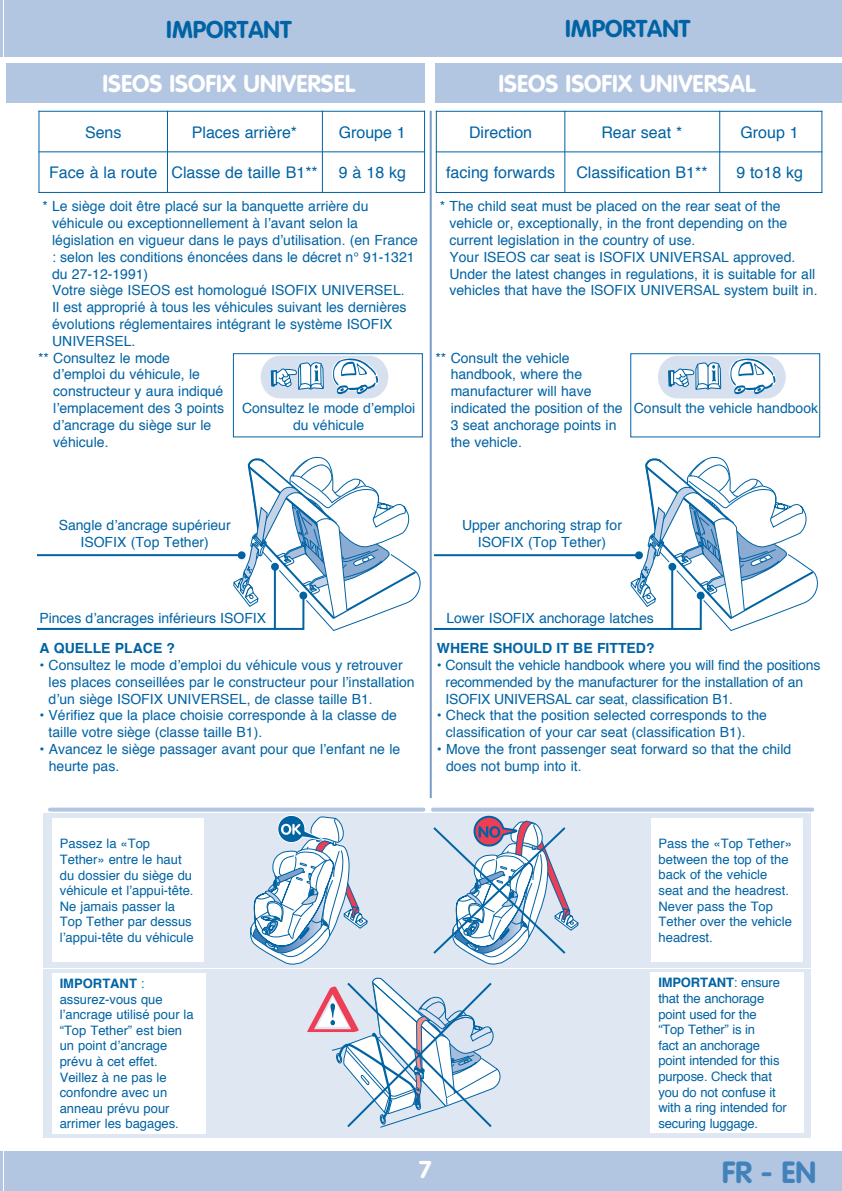
<style>
.page{position:relative;width:842px;height:1191px;background:#fff}
.page>*{position:absolute;margin:0;border:0;box-sizing:border-box;transform-origin:0 0}
.t1{font:700 30.2px "VAG Rounded";color:#4282ba}
.t2{font:700 24px "VAG Rounded";color:#fff}
.t3{font:700 24px "VAG Rounded";color:#0063a4}
.t4{font:16px "Helvetica";color:#0063a4}
.t5{font:14px/16.8px "Helvetica";color:#0063a4}
.t6{font:700 14px "Helvetica";color:#0063a4}
.t7{font:13px/15.6px "Helvetica";color:#0063a4}
.s1{font-weight:700}
</style>
<div class="page">
<hr style="left:0;top:0;width:3px;height:57px;background:#b2c5e1">
<hr style="left:0;top:1151px;width:3px;height:40px;background:#b2c5e1">
<div style="left:4px;top:0;width:838px;height:57px;background:#b2c5e1"></div>
<div style="left:4px;top:1151px;width:838px;height:40px;background:#b2c5e1"></div>
<div style="left:43px;top:813px;width:767px;height:154px;background:#dfe7f2"></div>
<div style="left:43px;top:969px;width:767px;height:168px;background:#dfe7f2"></div>
<svg style="left:50px;top:807px;width:373px;height:4px"></svg>
<svg style="left:433px;top:807px;width:379px;height:4px;background:#becee5"></svg>
<svg style="left:307px;top:977px;width:194px;height:151px"></svg>
<svg style="left:250px;top:815px;width:118px;height:150px"></svg>
<svg style="left:433px;top:815px;width:146px;height:150px"></svg>
<svg style="left:38px;top:457px;width:383px;height:174px"></svg>
<hr style="left:38px;top:111px;width:1px;height:82px;background:#0063a4">
<hr style="left:167px;top:111px;width:1px;height:82px;background:#0063a4">
<hr style="left:322px;top:111px;width:1px;height:82px;background:#0063a4">
<hr style="left:424px;top:111px;width:1px;height:82px;background:#0063a4">
<hr style="left:38px;top:111px;width:387px;height:1px;background:#0063a4">
<hr style="left:38px;top:151px;width:387px;height:1px;background:#0063a4">
<hr style="left:38px;top:192px;width:387px;height:1px;background:#0063a4">
<div style="left:6px;top:63px;width:418px;height:40px;background:#b2c5e1"></div>
<div style="left:436px;top:63px;width:406px;height:40px;background:#b2c5e1"></div>
<hr style="left:430px;top:111px;width:2px;height:687px;background:#779dca">
<div style="left:261px;top:356px;width:127px;height:42px;background:#d6e0ef;border-radius:20px"></div>
<svg style="left:270px;top:362px;width:54px;height:37px"></svg>
<svg style="left:332px;top:356px;width:47px;height:38px"></svg>
<div style="left:233px;top:353px;width:190px;height:84px;border:1px solid #0063a4"></div>
<svg style="left:435px;top:457px;width:383px;height:174px"></svg>
<hr style="left:436px;top:111px;width:1px;height:82px;background:#0063a4">
<hr style="left:564px;top:111px;width:1px;height:82px;background:#0063a4">
<hr style="left:719px;top:111px;width:1px;height:82px;background:#0063a4">
<hr style="left:821px;top:111px;width:1px;height:82px;background:#0063a4">
<hr style="left:436px;top:111px;width:386px;height:1px;background:#0063a4">
<hr style="left:436px;top:151px;width:386px;height:1px;background:#0063a4">
<hr style="left:436px;top:192px;width:386px;height:1px;background:#0063a4">
<div style="left:658px;top:356px;width:128px;height:42px;background:#d6e0ef;border-radius:20px"></div>
<svg style="left:668px;top:362px;width:54px;height:37px"></svg>
<svg style="left:729px;top:356px;width:47px;height:38px"></svg>
<div style="left:52px;top:818px;width:152px;height:144px;background:#fff"></div>
<div style="left:52px;top:973px;width:153px;height:160px;background:#fff"></div>
<div style="left:651px;top:818px;width:152px;height:143px;background:#fff"></div>
<div style="left:651px;top:972px;width:153px;height:160px;background:#fff"></div>
<h2 class="t3" style="left:166px;top:15px;width:127px">IMPORTANT</h2>
<h2 class="t3" style="left:565px;top:15px;width:127px">IMPORTANT</h2>
<h2 class="t2" style="left:102px;top:69px;width:254px">ISEOS ISOFIX UNIVERSEL</h2>
<h2 class="t2" style="left:498px;top:70px;width:258px">ISEOS ISOFIX UNIVERSAL</h2>
<p class="t4" style="left:85px;top:120px;width:38px">Sens</p>
<p class="t4" style="left:192px;top:120px;width:107px">Places arrière*</p>
<p class="t4" style="left:339px;top:120px;width:69px">Groupe 1</p>
<p class="t4" style="left:49px;top:160px;width:270px">Face à la route Classe de taille B1**</p>
<p class="t4" style="left:339px;top:160px;width:69px">9 à 18 kg</p>
<p class="t5" style="left:42px;top:198px;width:328px">* Le siège doit être placé sur la banquette arrière du</p>
<p class="t5" style="left:52px;top:215px;width:307px">véhicule ou exceptionnellement à l’avant selon la</p>
<p class="t5" style="left:52px;top:232px;width:367px">législation en vigueur dans le pays d’utilisation. (en France</p>
<p class="t5" style="left:52px;top:249px;width:364px">: selon les conditions énoncées dans le décret n° 91-1321</p>
<p class="t5" style="left:52px;top:266px;width:98px">du 27-12-1991)</p>
<p class="t5" style="left:52px;top:282px;width:354px">Votre siège ISEOS est homologué ISOFIX UNIVERSEL.</p>
<p class="t5" style="left:52px;top:299px;width:356px">Il est approprié à tous les véhicules suivant les dernières</p>
<p class="t5" style="left:52px;top:316px;width:342px">évolutions réglementaires intégrant le système ISOFIX</p>
<p class="t5" style="left:52px;top:333px;width:85px">UNIVERSEL.</p>
<p class="t5" style="left:38px;top:350px;width:133px">** Consultez le mode</p>
<p class="t5" style="left:53px;top:366px;width:148px">d’emploi du véhicule, le</p>
<p class="t5" style="left:53px;top:383px;width:172px">constructeur y aura indiqué</p>
<p class="t5" style="left:53px;top:400px;width:172px">l’emplacement des 3 points</p>
<p class="t5" style="left:53px;top:417px;width:159px">d’ancrage du siège sur le</p>
<p class="t5" style="left:53px;top:434px;width:57px">véhicule.</p>
<p class="t5" style="left:242px;top:400px;width:175px;text-align:center">Consultez le mode d’emploi du véhicule</p>
<p class="t4" style="left:469px;top:120px;width:65px">Direction</p>
<p class="t4" style="left:601px;top:120px;width:82px">Rear seat *</p>
<p class="t4" style="left:740px;top:120px;width:60px">Group 1</p>
<p class="t4" style="left:446px;top:160px;width:110px">facing forwards</p>
<p class="t4" style="left:576px;top:160px;width:133px">Classification B1**</p>
<p class="t4" style="left:736px;top:160px;width:68px">9 to18 kg</p>
<p class="t5" style="left:449px;top:198px;width:370px;text-indent:-10px">* The child seat must be placed on the rear seat of the vehicle or, exceptionally, in the front depending on the current legislation in the country of use.<br>Your ISEOS car seat is ISOFIX UNIVERSAL approved.<br>Under the latest changes in regulations, it is suitable for all vehicles that have the ISOFIX UNIVERSAL system built in.</p>
<p class="t5" style="left:451px;top:350px;width:174px;text-indent:-15px">** Consult the vehicle handbook, where the manufacturer will have indicated the position of the<br>3 seat anchorage points in the vehicle.</p>
<p class="t5" style="left:634px;top:400px;width:186px">Consult the vehicle handbook</p>
<p class="t5" style="left:59px;top:517px;width:173px;text-align:center">Sangle d’ancrage supérieur<br>ISOFIX (Top Tether)</p>
<p class="t5" style="left:462px;top:517px;width:161px;text-align:center">Upper anchoring strap for<br>ISOFIX (Top Tether)</p>
<p class="t5" style="left:39px;top:610px;width:228px">Pinces d’ancrages inférieurs ISOFIX</p>
<p class="t6" style="left:39px;top:637px;width:137px">A QUELLE PLACE ?</p>
<p class="t5" style="left:49px;top:657px;width:368px;text-indent:-9px">• Consultez le mode d’emploi du véhicule vous y retrouver les places conseillées par le constructeur pour l’installation d’un siège ISOFIX UNIVERSEL, de classe taille B1.</p>
<p class="t5" style="left:49px;top:707px;width:350px;text-indent:-9px">• Vérifiez que la place choisie corresponde à la classe de taille votre siège (classe taille B1).</p>
<p class="t5" style="left:49px;top:741px;width:353px;text-indent:-9px">• Avancez le siège passager avant pour que l’enfant ne le heurte pas.</p>
<p class="t5" style="left:446px;top:610px;width:209px">Lower ISOFIX anchorage latches</p>
<p class="t6" style="left:437px;top:637px;width:219px">WHERE SHOULD IT BE FITTED?</p>
<p class="t5" style="left:445px;top:657px;width:376px;text-indent:-9px">• Consult the vehicle handbook where you will find the positions recommended by the manufacturer for the installation of an<br>ISOFIX UNIVERSAL car seat, classification B1.</p>
<p class="t5" style="left:446px;top:707px;width:323px;text-indent:-9px">• Check that the position selected corresponds to the classification of your car seat (classification B1).</p>
<p class="t5" style="left:446px;top:741px;width:347px;text-indent:-9px">• Move the front passenger seat forward so that the child does not bump into it.</p>
<p class="t7" style="left:60px;top:836px;width:135px">Passez la «Top<br>Tether» entre le haut du dossier du siège du véhicule et l’appui-tête.<br>Ne jamais passer la<br>Top Tether par dessus l’appui-tête du véhicule</p>
<p class="t7" style="left:60px;top:976px;width:136px"><span class="s1">IMPORTANT</span> : assurez-vous que l’ancrage utilisé pour la “Top Tether” est bien un point d’ancrage prévu à cet effet.<br>Veillez à ne pas le confondre avec un anneau prévu pour arrimer les bagages.</p>
<p class="t7" style="left:658px;top:836px;width:135px">Pass the «Top Tether» between the top of the back of the vehicle seat and the headrest.<br>Never pass the Top<br>Tether over the vehicle headrest.</p>
<p class="t7" style="left:658px;top:975px;width:130px"><span class="s1">IMPORTANT</span>: ensure that the anchorage point used for the<br>“Top Tether” is in<br>fact an anchorage point intended for this purpose. Check that you do not confuse it with a ring intended for securing luggage.</p>
<h2 class="t2" style="left:419px;top:1155px;width:14px">7</h2>
<h1 class="t1" style="left:722px;top:1154px;width:96px">FR - EN</h1>
</div>
